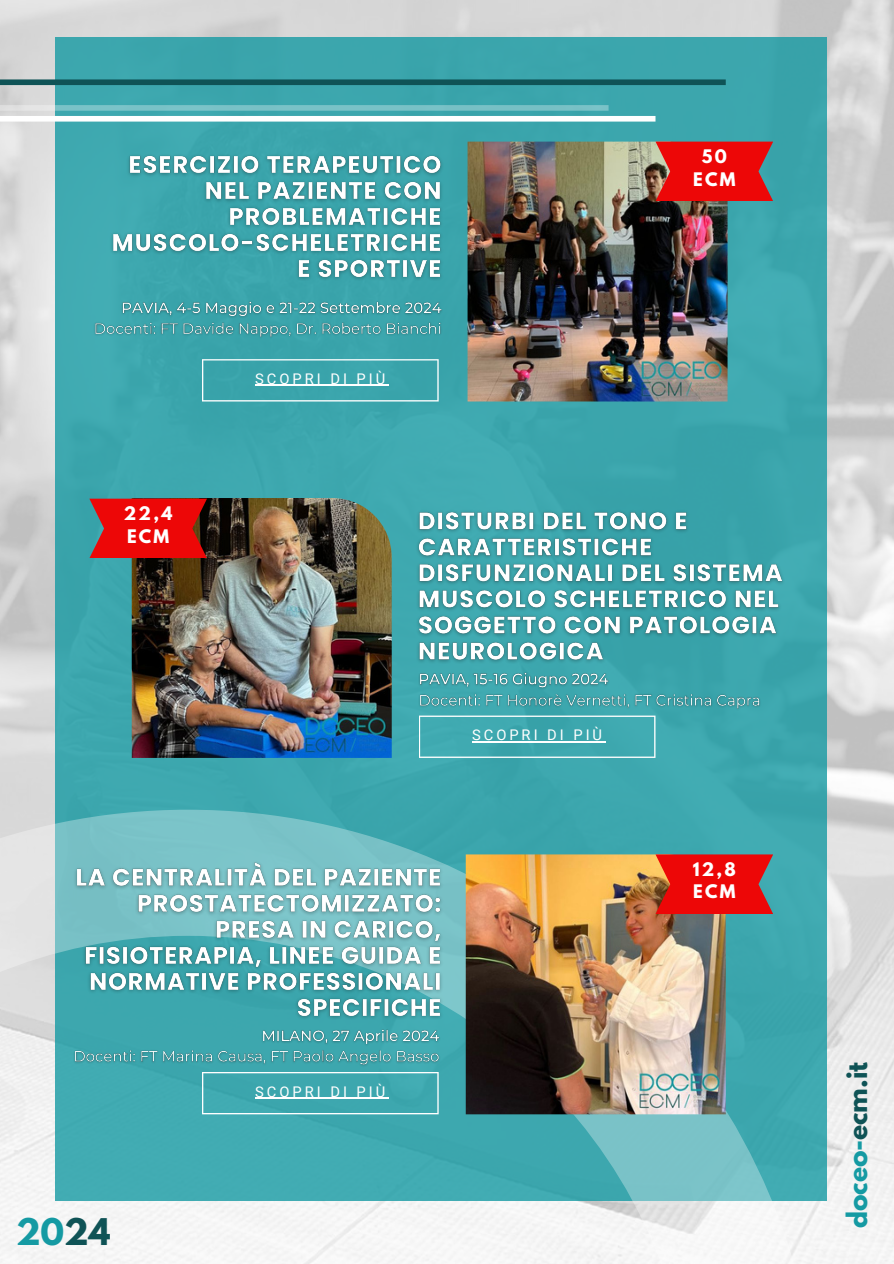
<style>
.page{position:relative;width:894px;height:1264px;background:#fff}
.page>*{position:absolute;margin:0;border:0;box-sizing:border-box;transform-origin:0 0}
.t1{font:700 32.55px "League Spartan";color:#159aa3}
.t2{font:700 24.9px "League Spartan";color:#159aa3}
.t3{font:700 16.5px/22.5px "League Spartan";letter-spacing:.135em;color:#fff}
.t4{font:14.7px "Roboto";letter-spacing:.2em;color:#fff}
.s1{color:#0f5356}
</style>
<div class="page">
<img style="left:0;top:0;width:893px;height:1263px">
<div style="left:55px;top:38px;width:771px;height:1162px;background:#3ca6ad"></div>
<img style="left:467px;top:142px;width:260px;height:259px">
<svg style="left:202px;top:359px;width:236px;height:42px"></svg>
<svg style="left:0;top:809px;width:818px;height:454px"></svg>
<svg style="left:202px;top:1071px;width:236px;height:43px"></svg>
<img style="left:465px;top:854px;width:260px;height:260px">
<div style="left:0;top:79px;width:725px;height:6px;background:#0f5356"></div>
<img style="left:132px;top:498px;width:259px;height:260px">
<svg style="left:419px;top:715px;width:236px;height:43px"></svg>
<div style="left:0;top:116px;width:655px;height:6px;background:#fff"></div>
<svg style="left:0;top:105px;width:608px;height:6px;background:#7fc3c7"></svg>
<svg style="left:655px;top:142px;width:118px;height:59px;background:#dc1918"></svg>
<svg style="left:655px;top:854px;width:118px;height:60px;background:#dd1a16"></svg>
<svg style="left:89px;top:498px;width:118px;height:60px;background:#d21312"></svg>
<img style="left:112px;top:155px;width:330px;height:125px">
<img style="left:95px;top:301px;width:347px;height:37px">
<hr style="left:255px;top:385px;width:133px;height:1px;background:#fff">
<img style="left:69px;top:855px;width:379px;height:169px">
<img style="left:70px;top:1025px;width:374px;height:45px">
<hr style="left:255px;top:1097px;width:133px;height:1px;background:#fff">
<img style="left:418px;top:511px;width:365px;height:151px">
<img style="left:419px;top:672px;width:341px;height:37px">
<hr style="left:472px;top:741px;width:133px;height:1px;background:#fff">
<p class="t3" style="left:124px;top:504px;width:50px">22,4<br>ECM</p>
<p class="t4" style="left:255px;top:370px;width:131px">SCOPRI DI PIÙ</p>
<p class="t4" style="left:472px;top:726px;width:131px">SCOPRI DI PIÙ</p>
<h1 class="t1" style="left:16px;top:1215px;width:96px">20<span class="s1">24</span></h1>
<p class="t4" style="left:255px;top:1082px;width:131px">SCOPRI DI PIÙ</p>
<p class="t3" style="left:693px;top:147px;width:44px;text-align:center">50<br>ECM</p>
<p class="t3" style="left:692px;top:860px;width:45px">12,8<br>ECM</p>
<h2 class="t2" style="left:844px;top:1228px;width:168px;rotate:-90deg">doceo-<span class="s1">ecm.it</span></h2>
</div>
